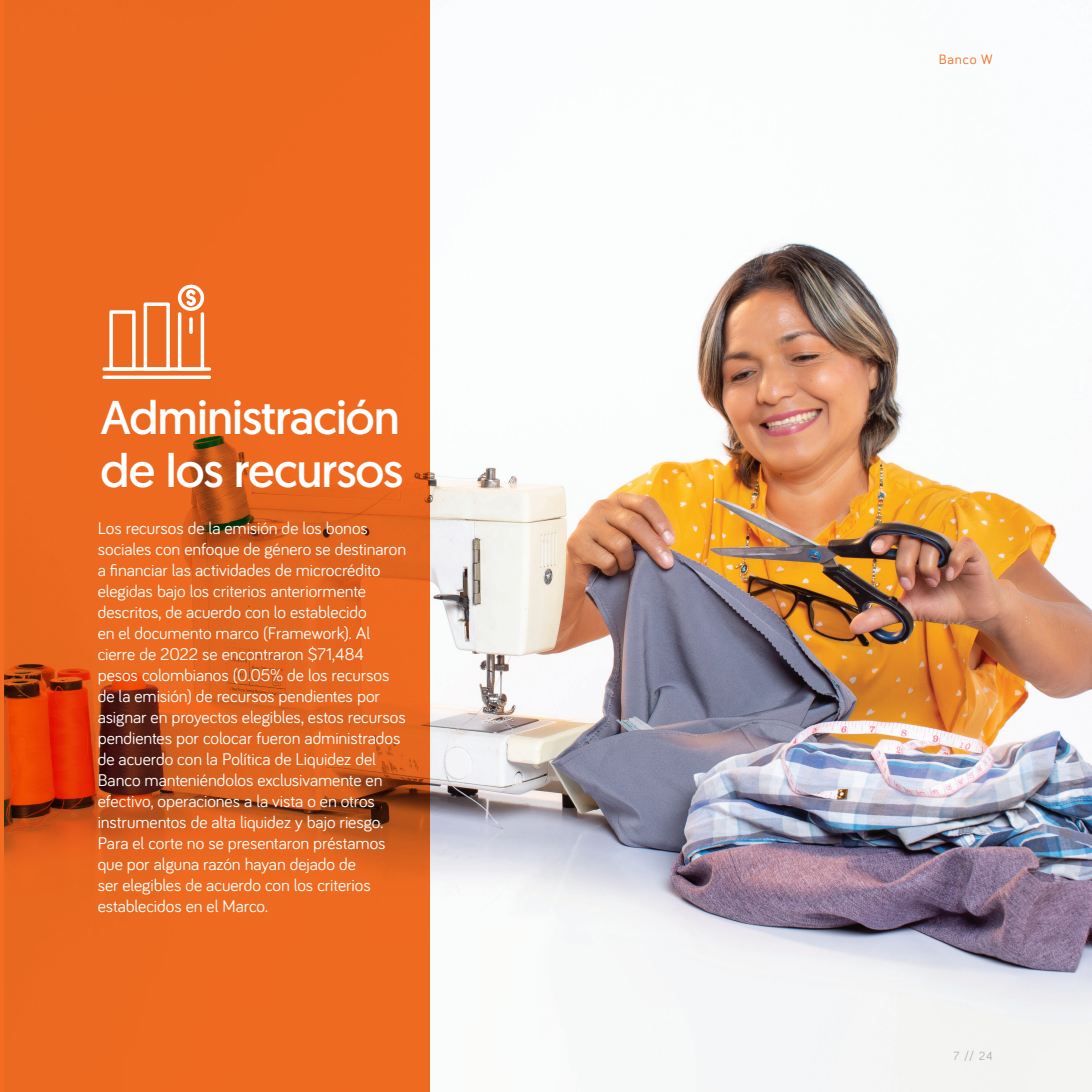
<style>
.page{position:relative;width:1092px;height:1092px;background:#fff}
.page>*{position:absolute;margin:0;border:0;box-sizing:border-box;transform-origin:0 0}
.t1{font:47.25px/52.5px "Geomanist";letter-spacing:-.02em;color:#fff}
.t2{font:17.5px/21px "Bariol";letter-spacing:-.005em;color:#fff}
.t3{font:14px "Bariol";letter-spacing:.06em;color:#f36c21}
.t4{font:12.25px "Bariol";color:#b0b1b5}
</style>
<div class="page">
<img style="left:429px;top:0;width:662px;height:1091px">
<svg style="left:0;top:0;width:429px;height:1091px;background:#e4641e"></svg>
<svg style="left:109px;top:310px;width:27px;height:57px"></svg>
<svg style="left:144px;top:302px;width:26px;height:65px"></svg>
<svg style="left:178px;top:284px;width:26px;height:83px"></svg>
<svg style="left:102px;top:367px;width:109px;height:4px"></svg>
<svg style="left:102px;top:375px;width:109px;height:4px"></svg>
<svg style="left:189px;top:317px;width:4px;height:17px"></svg>
<h1 class="t1" style="left:100px;top:390px;width:304px">Administración de los recursos</h1>
<p class="t2" style="left:98px;top:517px;width:310px">Los recursos de la emisión de los bonos sociales con enfoque de género se destinaron a financiar las actividades de microcrédito elegidas bajo los criterios anteriormente descritos, de acuerdo con lo establecido<br>en el documento marco (Framework). Al cierre de 2022 se encontraron $71,484 pesos colombianos (0.05% de los recursos de la emisión) de recursos pendientes por asignar en proyectos elegibles, estos recursos pendientes por colocar fueron administrados de acuerdo con la Política de Liquidez del Banco manteniéndolos exclusivamente en efectivo, operaciones a la vista o en otros instrumentos de alta liquidez y bajo riesgo.<br>Para el corte no se presentaron préstamos que por alguna razón hayan dejado de<br>ser elegibles de acuerdo con los criterios establecidos en el Marco.</p>
<p class="t3" style="left:938px;top:50px;width:56px">Banco W</p>
<p class="t4" style="left:953px;top:1047px;width:41px">7 // 24</p>
</div>
